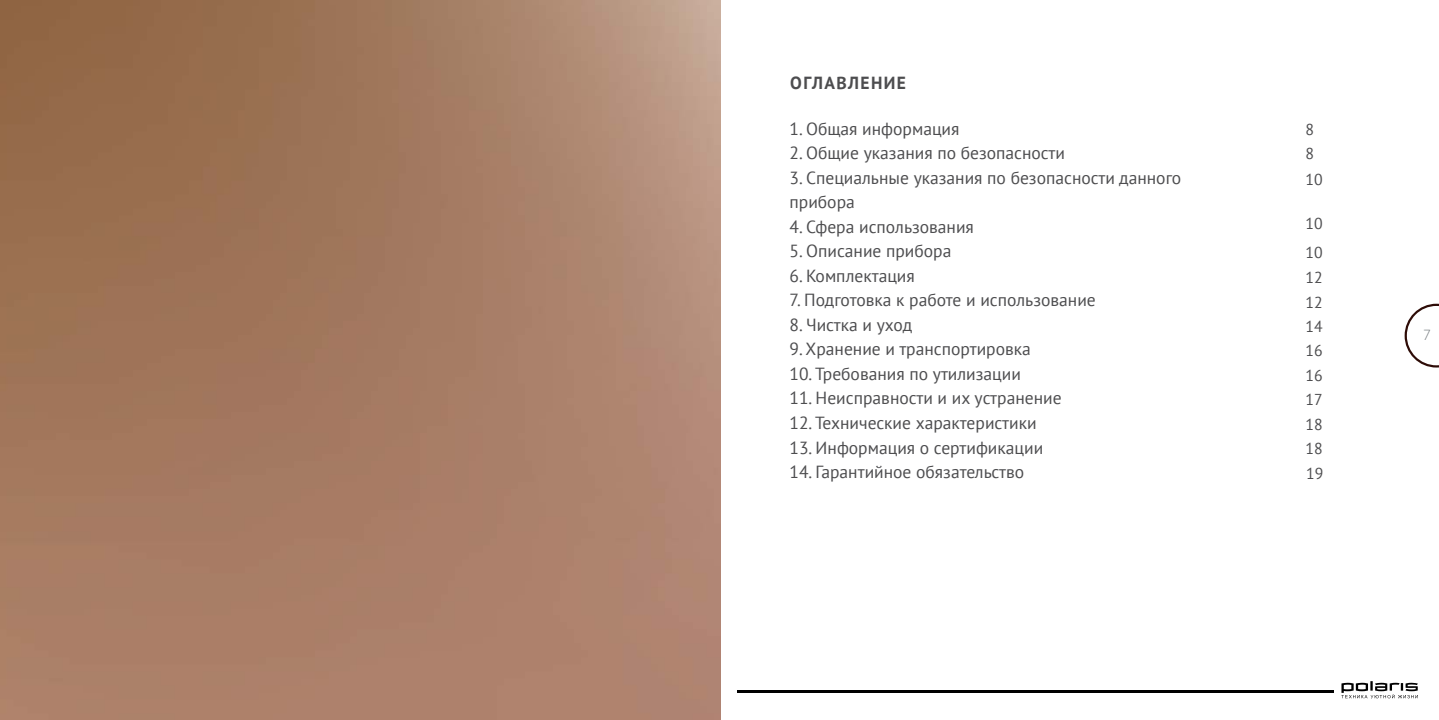
<style>
.page{position:relative;width:1439px;height:720px;background:#fff}
.page>*{position:absolute;margin:0;border:0;box-sizing:border-box;transform-origin:0 0}
.t1{font:17.5px/24.5px "PT Sans";color:#4d4d4f}
.t2{font:700 17.5px "PT Sans";letter-spacing:.08em;color:#4d4d4f}
.t3{font:15.75px/24.7px "PT Sans";color:#4d4d4f}
.t4{font:300 15.75px "Myriad Pro";color:#747a7e}
</style>
<div class="page">
<hr style="left:737px;top:690px;width:596px;height:2px;background:#000">
<svg style="left:1404px;top:303px;width:35px;height:64px"></svg>
<svg style="left:1341px;top:681px;width:76px;height:17px"></svg>
<img style="left:0;top:0;width:721px;height:719px">
<p class="t2" style="left:790px;top:71px;width:117px">ОГЛАВЛЕНИЕ</p>
<p class="t1" style="left:789px;top:116px;width:171px">1. Общая информация</p>
<p class="t1" style="left:789px;top:140px;width:277px">2. Общие указания по безопасности</p>
<p class="t1" style="left:789px;top:165px;width:393px">3. Специальные указания по безопасности данного прибора</p>
<p class="t1" style="left:789px;top:214px;width:186px">4. Сфера использования</p>
<p class="t1" style="left:789px;top:238px;width:163px">5. Описание прибора</p>
<p class="t1" style="left:789px;top:263px;width:127px">6. Комплектация</p>
<p class="t1" style="left:789px;top:287px;width:308px">7. Подготовка к работе и использование</p>
<p class="t1" style="left:789px;top:312px;width:124px">8. Чистка и уход</p>
<p class="t1" style="left:789px;top:336px;width:243px">9. Хранение и транспортировка</p>
<p class="t1" style="left:789px;top:361px;width:233px">10. Требования по утилизации</p>
<p class="t1" style="left:789px;top:385px;width:274px">11. Неисправности и их устранение</p>
<p class="t1" style="left:789px;top:410px;width:249px">12. Технические характеристики</p>
<p class="t1" style="left:789px;top:434px;width:255px">13. Информация о сертификации</p>
<p class="t1" style="left:789px;top:459px;width:236px">14. Гарантийное обязательство</p>
<p class="t3" style="left:1306px;top:460px;width:19px">19</p>
<p class="t3" style="left:1305px;top:117px;width:10px">8<br>8</p>
<p class="t3" style="left:1305px;top:166px;width:19px">10</p>
<p class="t3" style="left:1305px;top:208px;width:19px;line-height:29.2px">10<br>10</p>
<p class="t3" style="left:1305px;top:265px;width:19px;text-align:justify">12<br>12<br>14</p>
<p class="t3" style="left:1305px;top:337px;width:19px;text-align:justify">16<br>16<br>17<br>18<br>18</p>
<p class="t4" style="left:1423px;top:326px;width:9px">7</p>
</div>
